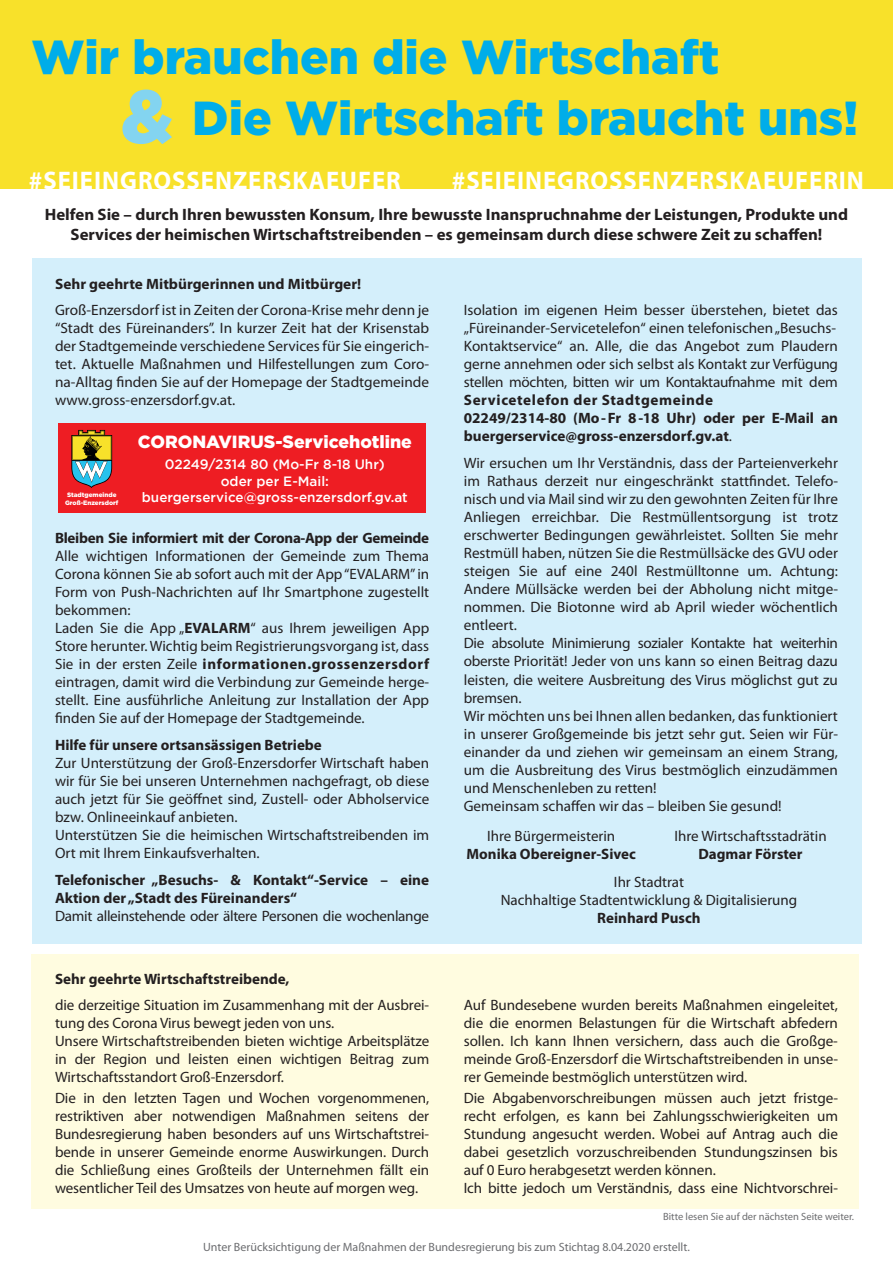
<style>
.page{position:relative;width:893px;height:1263px;background:#fff}
.page>*{position:absolute;margin:0;border:0;box-sizing:border-box;transform-origin:0 0}
.t1{font:900 47.7px "Gotham";color:#00ade9}
.t2{font:700 25.5px "Myriad Pro";letter-spacing:.04em;color:#fff}
.t3{font:900 17.7px "Gotham";color:#fff}
.t4{font:700 16.5px/19.8px "Myriad Pro";color:#231f20;text-align:center}
.t5{font:15px/18px "Myriad Pro";color:#231f20}
.t6{font:700 15px/18px "Myriad Pro";color:#231f20}
.t7{font:15px "Myriad Pro";letter-spacing:-.02em;color:#231f20}
.t8{font:700 15px "Myriad Pro";letter-spacing:-.02em;color:#231f20}
.t9{font:500 13.5px/16.2px "Gotham";color:#fff;text-align:center}
.t10{font:12px "Myriad Pro";color:#6c6d70}
.t11{font:10.5px "Myriad Pro";color:#6c6d70}
.t12{font:900 6.3px/7.5px "Gotham";color:#fff;text-align:center}
.s1{font-size:75.15px;color:#83d4f0}
.s2{font-weight:700}
.s3{font-weight:400}
</style>
<div class="page">
<div style="left:0;top:0;width:893px;height:188px;background:#f8e12a"></div>
<div style="left:32px;top:258px;width:829px;height:685px;background:#d4effb"></div>
<div style="left:58px;top:423px;width:368px;height:89px;background:#ee1d23"></div>
<svg style="left:71px;top:430px;width:41px;height:58px"></svg>
<div style="left:32px;top:954px;width:827px;height:254px;background:#fffce0"></div>
<h1 class="t1" style="left:32px;top:30px;width:689px">Wir brauchen die Wirtschaft</h1>
<h1 class="t1" style="left:121px;top:91px;width:739px"><span class="s1">&amp;</span> Die Wirtschaft braucht uns!</h1>
<h2 class="t2" style="left:29px;top:166px;width:374px">#SEIEINGROSSENZERSKAEUFER</h2>
<h2 class="t2" style="left:452px;top:166px;width:414px">#SEIEINEGROSSENZERSKAEUFERIN</h2>
<p class="t4" style="left:45px;top:205px;width:805px">Helfen Sie – durch Ihren bewussten Konsum, Ihre bewusste Inanspruchnahme der Leistungen, Produkte und<br>Services der heimischen Wirtschaftstreibenden – es gemeinsam durch diese schwere Zeit zu schaffen!</p>
<p class="t6" style="left:55px;top:275px;width:308px">Sehr geehrte Mitbürgerinnen und Mitbürger!</p>
<p class="t5" style="left:55px;top:302px;width:376px;text-align:justify">Groß-Enzersdorf ist in Zeiten der Corona-Krise mehr denn je “Stadt des Füreinanders”. In kurzer Zeit hat der Krisenstab der Stadtgemeinde verschiedene Services für Sie eingerich&shy;tet. Aktuelle Maßnahmen und Hilfestellungen zum Coro&shy;na-Alltag finden Sie auf der Homepage der Stadtgemeinde www.gross-enzersdorf.gv.at.</p>
<p class="t12" style="left:65px;top:491px;width:55px">Stadtgemeinde<br>Groß-Enzersdorf</p>
<p class="t3" style="left:138px;top:431px;width:276px">CORONAVIRUS-Servicehotline</p>
<p class="t9" style="left:142px;top:456px;width:267px">02249/2314 80 (Mo-Fr 8-18 Uhr)<br>oder per E-Mail: buergerservice@gross-enzersdorf.gv.at</p>
<p class="t8" style="left:55px;top:530px;width:376px">Bleiben Sie informiert mit der Corona-App der Gemeinde</p>
<p class="t5" style="left:55px;top:547px;width:376px">Alle wichtigen Informationen der Gemeinde zum Thema Corona können Sie ab sofort auch mit der App “EVALARM” in Form von Push-Nachrichten auf Ihr Smartphone zugestellt bekommen:<br>Laden Sie die App „<span class="s2">EVALARM</span>“ aus Ihrem jeweiligen App Store herunter. Wichtig beim Registrierungsvorgang ist, dass Sie in der ersten Zeile <span class="s2">informationen.grossenzersdorf </span>eintragen, damit wird die Verbindung zur Gemeinde herge&shy;stellt. Eine ausführliche Anleitung zur Installation der App finden Sie auf der Homepage der Stadtgemeinde.</p>
<p class="t6" style="left:55px;top:736px;width:268px">Hilfe für unsere ortsansässigen Betriebe</p>
<p class="t5" style="left:55px;top:754px;width:376px">Zur Unterstützung der Groß-Enzersdorfer Wirtschaft haben wir für Sie bei unseren Unternehmen nachgefragt, ob diese auch jetzt für Sie geöffnet sind, Zustell- oder Abholservice bzw. Onlineeinkauf anbieten.<br>Unterstützen Sie die heimischen Wirtschaftstreibenden im Ort mit Ihrem Einkaufsverhalten.</p>
<p class="t6" style="left:55px;top:871px;width:376px">Telefonischer „Besuchs- &amp; Kontakt“-Service – eine<br>Aktion der „Stadt des Füreinanders“</p>
<p class="t7" style="left:55px;top:908px;width:376px">Damit alleinstehende oder ältere Personen die wochenlange</p>
<p class="t6" style="left:55px;top:970px;width:236px">Sehr geehrte Wirtschaftstreibende,</p>
<p class="t5" style="left:55px;top:996px;width:376px">die derzeitige Situation im Zusammenhang mit der Ausbrei&shy;tung des Corona Virus bewegt jeden von uns.<br>Unsere Wirtschaftstreibenden bieten wichtige Arbeitsplätze in der Region und leisten einen wichtigen Beitrag zum Wirtschaftsstandort Groß-Enzersdorf.</p>
<p class="t5" style="left:55px;top:1089px;width:376px;text-align:justify">Die in den letzten Tagen und Wochen vorgenommenen, restriktiven aber notwendigen Maßnahmen seitens der Bundesregierung haben besonders auf uns Wirtschaftstrei&shy;bende in unserer Gemeinde enorme Auswirkungen. Durch die Schließung eines Großteils der Unternehmen fällt ein wesentlicher Teil des Umsatzes von heute auf morgen weg.</p>
<p class="t5" style="left:464px;top:302px;width:376px;text-align:justify">Isolation im eigenen Heim besser überstehen, bietet das „Füreinander-Servicetelefon“ einen telefonischen „Besuchs-Kontaktservice“ an. Alle, die das Angebot zum Plaudern gerne annehmen oder sich selbst als Kontakt zur Verfügung stellen möchten, bitten wir um Kontaktaufnahme mit dem</p>
<p class="t6" style="left:464px;top:392px;width:376px">Servicetelefon der Stadtgemeinde<br>02249/2314-80 (Mo-Fr 8-18 Uhr) oder per E-Mail an buergerservice@gross-enzersdorf.gv.at<span class="s3">.</span></p>
<p class="t5" style="left:464px;top:455px;width:376px">Wir ersuchen um Ihr Verständnis, dass der Parteienverkehr im Rathaus derzeit nur eingeschränkt stattfindet. Telefo&shy;nisch und via Mail sind wir zu den gewohnten Zeiten für Ihre Anliegen erreichbar. Die Restmüllentsorgung ist trotz erschwerter Bedingungen gewährleistet. Sollten Sie mehr Restmüll haben, nützen Sie die Restmüllsäcke des GVU oder steigen Sie auf eine 240l Restmülltonne um. Achtung:<br>Andere Müllsäcke werden bei der Abholung nicht mitge&shy;nommen. Die Biotonne wird ab April wieder wöchentlich entleert.<br>Die absolute Minimierung sozialer Kontakte hat weiterhin oberste Priorität! Jeder von uns kann so einen Beitrag dazu leisten, die weitere Ausbreitung des Virus möglichst gut zu bremsen.<br>Wir möchten uns bei Ihnen allen bedanken, das funktioniert in unserer Großgemeinde bis jetzt sehr gut. Seien wir Für&shy;einander da und ziehen wir gemeinsam an einem Strang, um die Ausbreitung des Virus bestmöglich einzudämmen und Menschenleben zu retten!<br>Gemeinsam schaffen wir das – bleiben Sie gesund!</p>
<p class="t5" style="left:487px;top:827px;width:130px">Ihre Bürgermeisterin</p>
<p class="t6" style="left:467px;top:845px;width:171px">Monika Obereigner-Sivec</p>
<p class="t5" style="left:674px;top:827px;width:154px">Ihre Wirtschaftsstadrätin</p>
<p class="t6" style="left:698px;top:845px;width:106px">Dagmar Förster</p>
<p class="t5" style="left:501px;top:874px;width:298px;text-align:center">Ihr Stadtrat<br>Nachhaltige Stadtentwicklung &amp; Digitalisierung</p>
<p class="t6" style="left:597px;top:910px;width:105px">Reinhard Pusch</p>
<p class="t5" style="left:464px;top:996px;width:376px;text-align:justify">Auf Bundesebene wurden bereits Maßnahmen eingeleitet, die die enormen Belastungen für die Wirtschaft abfedern sollen. Ich kann Ihnen versichern, dass auch die Großge&shy;meinde Groß-Enzersdorf die Wirtschaftstreibenden in unse&shy;rer Gemeinde bestmöglich unterstützen wird.</p>
<p class="t5" style="left:464px;top:1089px;width:376px">Die Abgabenvorschreibungen müssen auch jetzt fristge&shy;recht erfolgen, es kann bei Zahlungsschwierigkeiten um Stundung angesucht werden. Wobei auf Antrag auch die dabei gesetzlich vorzuschreibenden Stundungszinsen bis auf 0 Euro herabgesetzt werden können.<br>Ich bitte jedoch um Verständnis, dass eine Nichtvorschrei-</p>
<p class="t11" style="left:663px;top:1211px;width:193px">Bitte lesen Sie auf der nächsten Seite weiter.</p>
<p class="t10" style="left:203px;top:1241px;width:488px">Unter Berücksichtigung der Maßnahmen der Bundesregierung bis zum Stichtag 8.04.2020 erstellt.</p>
</div>
